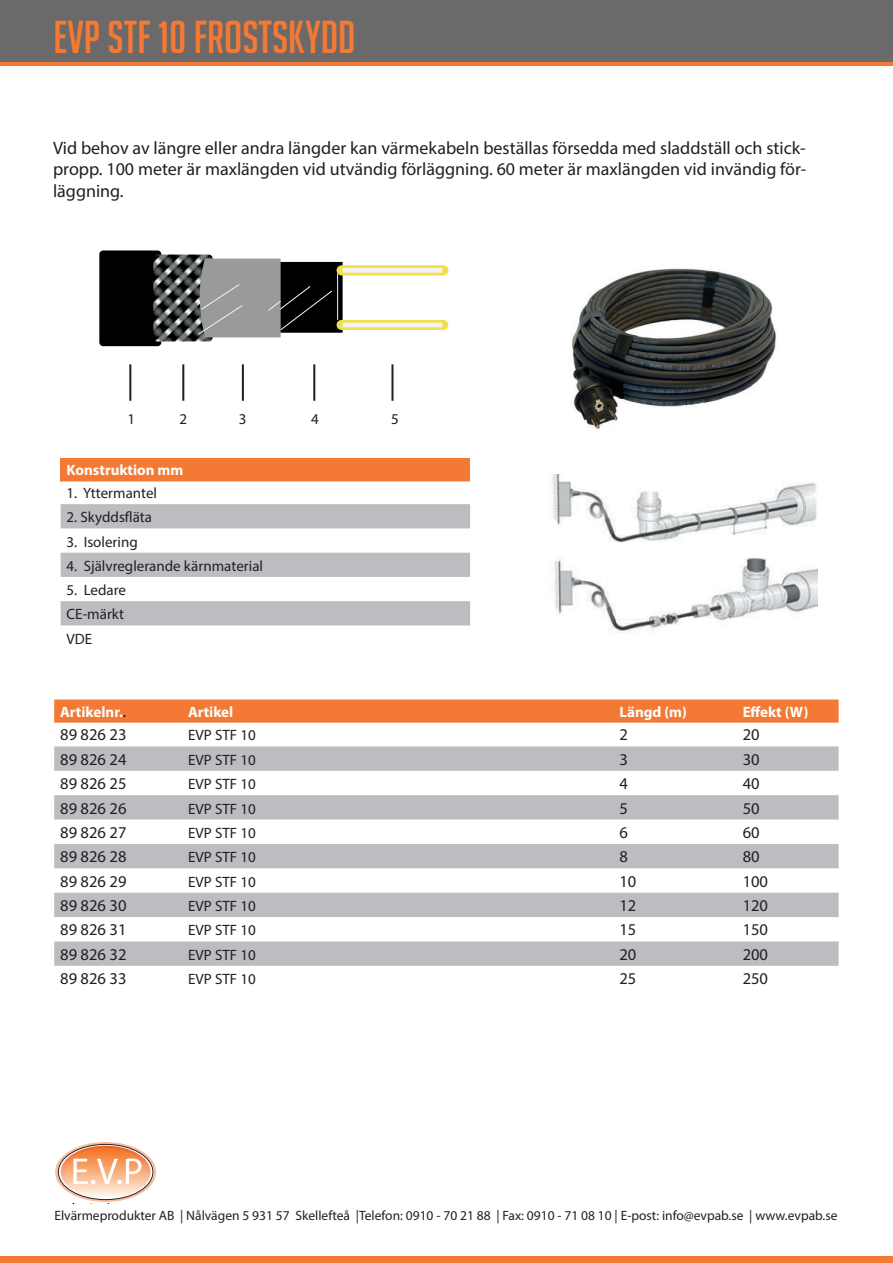
<style>
.page{position:relative;width:893px;height:1263px;background:#fff}
.page>*{position:absolute;margin:0;border:0;box-sizing:border-box;transform-origin:0 0}
.t1{font:45px "Big Noodle Titling";color:#f37934}
.t2{font:18px/21.6px "Myriad Pro";color:#231f20;text-align:justify}
.t3{font:16.5px "Myriad Pro";color:#231f20}
.t4{font:15px/24.3px "Myriad Pro";color:#231f20}
.t5{font:700 15px "Myriad Pro";color:#fff}
.t6{font:13.5px "Myriad Pro";color:#231f20}
.s1{font-size:12px;color:#231f20}
</style>
<div class="page">
<div style="left:0;top:0;width:893px;height:66px;background:#6c696a"></div>
<div style="left:0;top:1256px;width:893px;height:7px;background:#f37934"></div>
<hr style="left:0;top:62px;width:893px;height:4px;background:#f37934">
<div style="left:61px;top:458px;width:409px;height:23px;background:#f37934"></div>
<svg style="left:61px;top:481px;width:409px;height:145px"></svg>
<svg style="left:61px;top:504px;width:409px;height:121px;fill:#bcbdc0"></svg>
<div style="left:55px;top:1142px;width:101px;height:60px;border:2px solid #fabd9e;border-radius:50%"></div>
<div style="left:58px;top:1144px;width:95px;height:56px;border:1px solid #231f20;border-radius:50%"></div>
<svg style="left:61px;top:1146px;width:90px;height:52px"></svg>
<div style="left:99px;top:250px;width:62px;height:96px;background:#000002;border-radius:4px"></div>
<img style="left:153px;top:254px;width:60px;height:87px">
<svg style="left:193px;top:259px;width:150px;height:78px;background:#646565"></svg>
<div style="left:337px;top:265px;width:111px;height:10px;background:#f0e14b;border-radius:5px"></div>
<svg style="left:337px;top:320px;width:111px;height:10px"></svg>
<div style="left:343px;top:268px;width:99px;height:5px;background:#f4f5f2"></div>
<hr style="left:343px;top:323px;width:99px;height:4px;background:#f4f5f2">
<hr style="left:337px;top:273px;width:1px;height:47px;background:#f4f5f2">
<hr style="left:129px;top:364px;width:2px;height:37px;background:#231f20">
<hr style="left:391px;top:364px;width:2px;height:37px;background:#231f20">
<hr style="left:313px;top:364px;width:2px;height:37px;background:#231f20">
<hr style="left:242px;top:364px;width:2px;height:37px;background:#231f20">
<hr style="left:182px;top:364px;width:2px;height:37px;background:#231f20">
<img style="left:571px;top:268px;width:205px;height:163px">
<svg style="left:54px;top:699px;width:785px;height:24px;background:#f37e3b"></svg>
<svg style="left:54px;top:746px;width:785px;height:220px;fill:#bcbdc0"></svg>
<img style="left:550px;top:474px;width:268px;height:159px">
<h1 class="t1" style="left:54px;top:13px;width:303px">EVP STF 10 FROSTSKYDD</h1>
<p class="t2" style="left:53px;top:137px;width:755px">Vid behov av längre eller andra längder kan värmekabeln beställas försedda med sladdställ och stick&shy;propp. 100 meter är maxlängden vid utvändig förläggning. 60 meter är maxlängden vid invändig för&shy;läggning.</p>
<p class="t4" style="left:128px;top:406px;width:9px">1</p>
<p class="t4" style="left:180px;top:406px;width:9px">2</p>
<p class="t4" style="left:239px;top:406px;width:9px">3</p>
<p class="t4" style="left:311px;top:406px;width:9px">4</p>
<p class="t4" style="left:391px;top:406px;width:9px">5</p>
<p class="t5" style="left:67px;top:461px;width:118px">Konstruktion mm</p>
<p class="t4" style="left:67px;top:481px;width:92px">1. Yttermantel</p>
<p class="t4" style="left:67px;top:505px;width:87px">2. Skyddsfläta</p>
<p class="t4" style="left:67px;top:529px;width:73px">3. Isolering</p>
<p class="t4" style="left:67px;top:553px;width:198px">4. Självreglerande kärnmaterial</p>
<p class="t4" style="left:67px;top:578px;width:61px">5. Ledare<br>CE-märkt<br>VDE</p>
<p class="t5" style="left:60px;top:702px;width:67px">Artikelnr.<span class="s1">.</span></p>
<p class="t5" style="left:188px;top:702px;width:47px">Artikel</p>
<p class="t5" style="left:619px;top:702px;width:69px">Längd (m)</p>
<p class="t5" style="left:743px;top:702px;width:67px">Effekt (W)</p>
<p class="t3" style="left:60px;top:725px;width:68px">89 826 23</p>
<p class="t4" style="left:188px;top:723px;width:69px">EVP STF 10</p>
<p class="t3" style="left:619px;top:725px;width:10px">2</p>
<p class="t3" style="left:743px;top:725px;width:18px">20</p>
<p class="t3" style="left:60px;top:749px;width:68px">89 826 24</p>
<p class="t4" style="left:188px;top:747px;width:69px">EVP STF 10</p>
<p class="t3" style="left:619px;top:749px;width:10px">3</p>
<p class="t3" style="left:743px;top:749px;width:18px">30</p>
<p class="t3" style="left:60px;top:773px;width:68px">89 826 25</p>
<p class="t4" style="left:188px;top:772px;width:69px">EVP STF 10</p>
<p class="t3" style="left:619px;top:773px;width:10px">4</p>
<p class="t3" style="left:743px;top:773px;width:18px">40</p>
<p class="t3" style="left:60px;top:798px;width:68px">89 826 26</p>
<p class="t4" style="left:188px;top:796px;width:69px">EVP STF 10</p>
<p class="t3" style="left:619px;top:798px;width:10px">5</p>
<p class="t3" style="left:743px;top:798px;width:18px">50</p>
<p class="t3" style="left:60px;top:822px;width:68px">89 826 27</p>
<p class="t4" style="left:188px;top:820px;width:69px">EVP STF 10</p>
<p class="t3" style="left:619px;top:822px;width:10px">6</p>
<p class="t3" style="left:743px;top:822px;width:18px">60</p>
<p class="t3" style="left:60px;top:846px;width:68px">89 826 28</p>
<p class="t4" style="left:188px;top:845px;width:69px">EVP STF 10</p>
<p class="t3" style="left:619px;top:846px;width:10px">8</p>
<p class="t3" style="left:743px;top:846px;width:18px">80</p>
<p class="t3" style="left:60px;top:871px;width:68px">89 826 29</p>
<p class="t4" style="left:188px;top:869px;width:69px">EVP STF 10</p>
<p class="t3" style="left:619px;top:871px;width:18px">10</p>
<p class="t3" style="left:743px;top:871px;width:27px">100</p>
<p class="t3" style="left:60px;top:895px;width:68px">89 826 30</p>
<p class="t4" style="left:188px;top:894px;width:69px">EVP STF 10</p>
<p class="t3" style="left:619px;top:895px;width:18px">12</p>
<p class="t3" style="left:743px;top:895px;width:27px">120</p>
<p class="t3" style="left:60px;top:920px;width:68px">89 826 31</p>
<p class="t4" style="left:188px;top:918px;width:69px">EVP STF 10</p>
<p class="t3" style="left:619px;top:920px;width:18px">15</p>
<p class="t3" style="left:743px;top:920px;width:27px">150</p>
<p class="t3" style="left:60px;top:944px;width:68px">89 826 32</p>
<p class="t4" style="left:188px;top:942px;width:69px">EVP STF 10</p>
<p class="t3" style="left:619px;top:944px;width:18px">20</p>
<p class="t3" style="left:743px;top:944px;width:27px">200</p>
<p class="t3" style="left:60px;top:968px;width:68px">89 826 33</p>
<p class="t4" style="left:188px;top:967px;width:69px">EVP STF 10</p>
<p class="t3" style="left:619px;top:968px;width:18px">25</p>
<p class="t3" style="left:743px;top:968px;width:27px">250</p>
<p class="t6" style="left:54px;top:1207px;width:784px">Elvärmeprodukter AB | Nålvägen 5 931 57 Skellefteå |Telefon: 0910 - 70 21 88 | Fax: 0910 - 71 08 10 | E-post: info@evpab.se | www.evpab.se</p>
</div>
